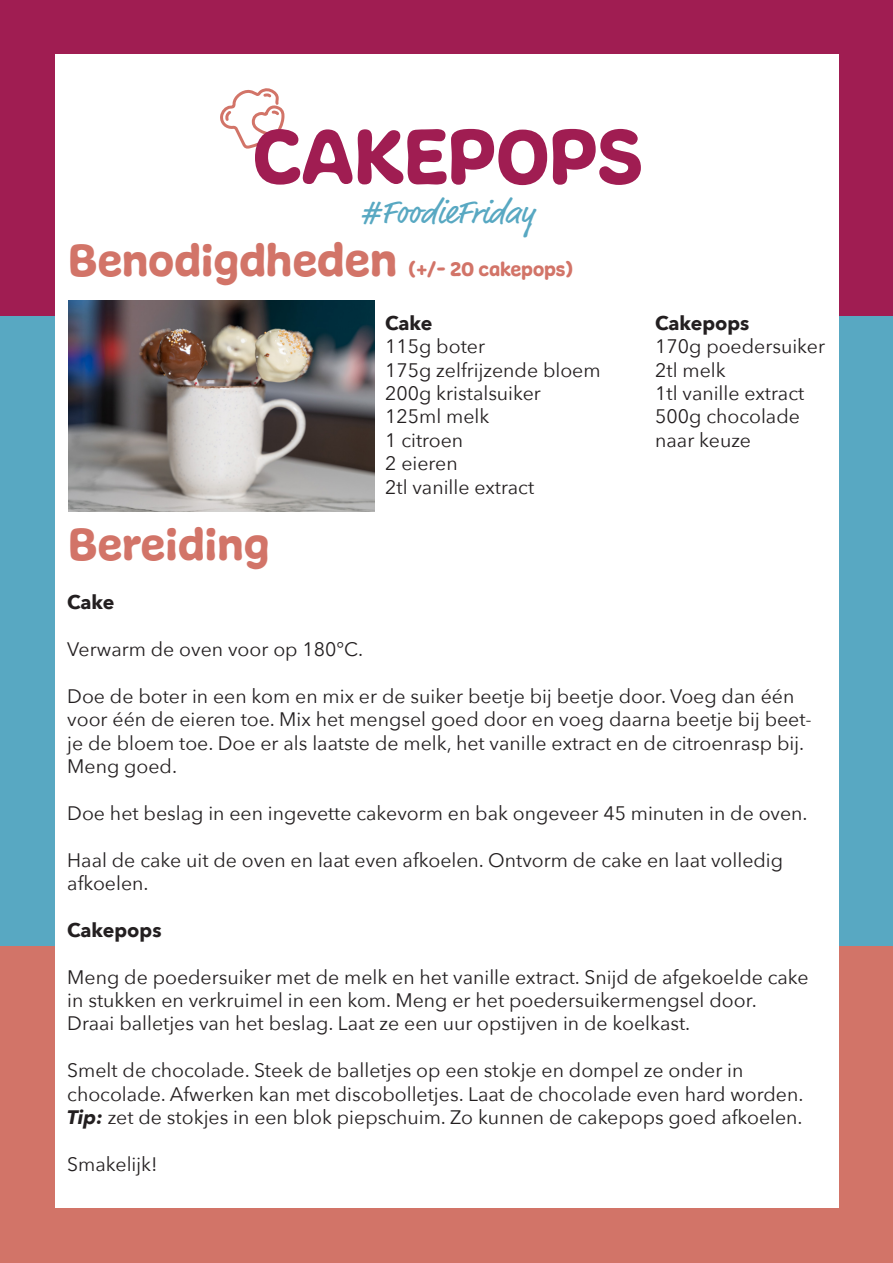
<style>
.page{position:relative;width:893px;height:1263px;background:#fff}
.page>*{position:absolute;margin:0;border:0;box-sizing:border-box;transform-origin:0 0}
.t1{font:82.5px "Freude";color:#a01d52}
.t2{font:48px "Freude";color:#d27468}
.t3{font:33px "Market Pro";color:#58a8c2}
.t4{font:21px "Freude";color:#d27468}
.t5{font:19.5px/23.4px "Avenir Next";color:#231f20}
.t6{font:700 19.5px "Avenir Next";color:#231f20}
.s1{font-size:49.5px}
.s2{font-weight:700;font-style:italic}
</style>
<div class="page">
<div style="left:0;top:0;width:893px;height:631px;background:#a01d52"></div>
<div style="left:0;top:631px;width:893px;height:632px;background:#d27468"></div>
<div style="left:0;top:316px;width:893px;height:630px;background:#58a8c2"></div>
<div style="left:55px;top:55px;width:783px;height:1153px;background:#fff"></div>
<svg style="left:218px;top:88px;width:68px;height:213px"></svg>
<img style="left:68px;top:301px;width:306px;height:210px">
<p class="t1" style="left:252px;top:106px;width:392px">CAKEPOPS</p>
<p class="t3" style="left:360px;top:191px;width:176px">#FoodieFriday</p>
<p class="t2" style="left:68px;top:231px;width:331px">Benodigdhe<span class="s1">den</span></p>
<p class="t4" style="left:408px;top:256px;width:167px">(+/- 20 cakepops)</p>
<p class="t6" style="left:385px;top:306px;width:49px">Cake</p>
<p class="t6" style="left:655px;top:306px;width:96px">Cakepops</p>
<p class="t5" style="left:385px;top:334px;width:101px">115g boter</p>
<p class="t5" style="left:655px;top:334px;width:171px">170g poedersuiker</p>
<p class="t5" style="left:385px;top:357px;width:217px">175g zelfrijzende bloem</p>
<p class="t5" style="left:655px;top:357px;width:72px">2tl melk</p>
<p class="t5" style="left:385px;top:381px;width:157px">200g kristalsuiker</p>
<p class="t5" style="left:655px;top:381px;width:151px">1tl vanille extract</p>
<p class="t5" style="left:385px;top:404px;width:106px">125ml melk</p>
<p class="t5" style="left:655px;top:404px;width:146px">500g chocolade</p>
<p class="t5" style="left:385px;top:428px;width:80px">1 citroen</p>
<p class="t5" style="left:655px;top:428px;width:97px">naar keuze</p>
<p class="t5" style="left:385px;top:451px;width:74px">2 eieren</p>
<p class="t5" style="left:385px;top:474px;width:151px">2tl vanille extract</p>
<p class="t2" style="left:68px;top:514px;width:203px">Bereiding</p>
<p class="t6" style="left:67px;top:585px;width:49px">Cake</p>
<p class="t5" style="left:67px;top:637px;width:298px">Verwarm de oven voor op 180°C.</p>
<p class="t5" style="left:67px;top:683px;width:746px">Doe de boter in een kom en mix er de suiker beetje bij beetje door. Voeg dan één voor één de eieren toe. Mix het mengsel goed door en voeg daarna beetje bij beet&shy;je de bloem toe. Doe er als laatste de melk, het vanille extract en de citroenrasp bij.<br>Meng goed.</p>
<p class="t5" style="left:67px;top:800px;width:742px">Doe het beslag in een ingevette cakevorm en bak ongeveer 45 minuten in de oven.</p>
<p class="t5" style="left:67px;top:847px;width:717px">Haal de cake uit de oven en laat even afkoelen. Ontvorm de cake en laat volledig afkoelen.</p>
<p class="t6" style="left:67px;top:913px;width:96px">Cakepops</p>
<p class="t5" style="left:67px;top:964px;width:743px">Meng de poedersuiker met de melk en het vanille extract. Snijd de afgekoelde cake in stukken en verkruimel in een kom. Meng er het poedersuikermengsel door.</p>
<p class="t5" style="left:67px;top:1011px;width:624px">Draai balletjes van het beslag. Laat ze een uur opstijven in de koelkast.</p>
<p class="t5" style="left:67px;top:1058px;width:678px">Smelt de chocolade. Steek de balletjes op een stokje en dompel ze onder in</p>
<p class="t5" style="left:67px;top:1081px;width:738px">chocolade. Afwerken kan met discobolletjes. Laat de chocolade even hard worden.</p>
<p class="t5" style="left:67px;top:1105px;width:737px"><span class="s2">Tip:</span> zet de stokjes in een blok piepschuim. Zo kunnen de cakepops goed afkoelen.</p>
<p class="t5" style="left:67px;top:1151px;width:92px">Smakelijk!</p>
</div>
